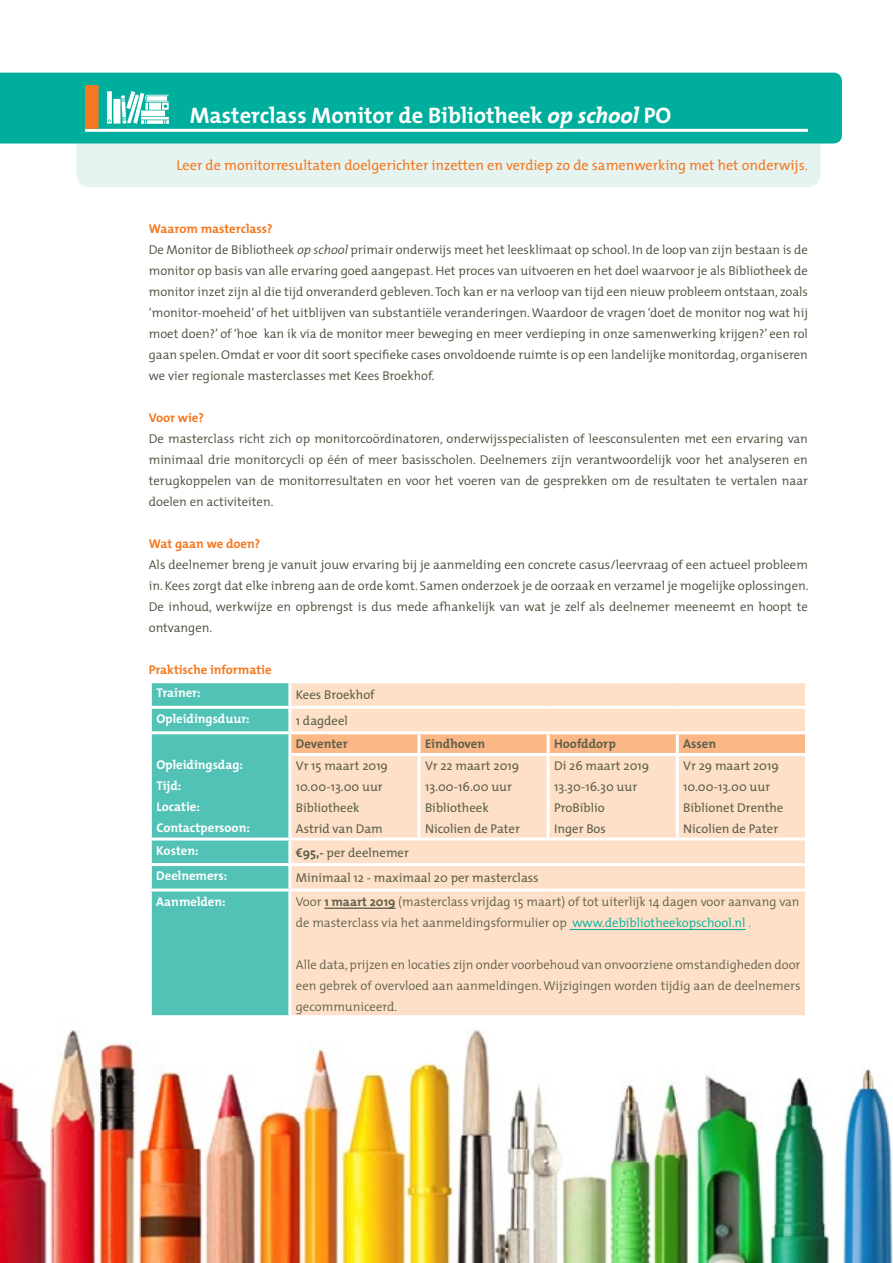
<style>
.page{position:relative;width:893px;height:1263px;background:#fff}
.page>*{position:absolute;margin:0;border:0;box-sizing:border-box;transform-origin:0 0}
.t1{font:700 22.5px "The Mix";color:#fff}
.t2{font:14.25px "The Mix";color:#f47920}
.t3{font:300 12.75px/21px "The Mix";color:#494a38;text-align:justify}
.t4{font:300 12.75px/21px "The Mix";color:#5f604b}
.t5{font:12.75px/21px "The Mix";color:#5f604b}
.t6{font:700 12.75px/21px "The Mix";color:#fff}
.t7{font:700 12.75px "The Mix";color:#f47920}
.t8{font:700 12.75px "The Mix";color:#5f604b}
.s1{font-family:"The Mix Office";font-style:italic}
.s2{font-family:"The Mix Office"}
.s3{font-weight:700;color:#f47920}
.s4{font-style:italic}
.s5{font-weight:700}
.s6{color:#00ae9e}
</style>
<div class="page">
<div style="left:77px;top:132px;width:744px;height:55px;background:#e6f4f1;border-radius:13px"></div>
<div style="left:0;top:73px;width:842px;height:71px;background:#00ae9e"></div>
<hr style="left:85px;top:129px;width:723px;height:3px;background:#fff">
<div style="left:85px;top:85px;width:14px;height:44px;background:#f47920"></div>
<svg style="left:107px;top:91px;width:5px;height:33px"></svg>
<div style="left:113px;top:99px;width:7px;height:25px;background:#fff"></div>
<svg style="left:121px;top:91px;width:48px;height:33px"></svg>
<div style="left:152px;top:683px;width:136px;height:332px;background:#52c2b7"></div>
<div style="left:291px;top:683px;width:514px;height:332px;background:#fee0c8"></div>
<svg style="left:291px;top:734px;width:514px;height:19px"></svg>
<hr style="left:290px;top:731px;width:129px;height:3px;background:#fff">
<hr style="left:288px;top:753px;width:131px;height:3px;background:#fff">
<hr style="left:419px;top:731px;width:129px;height:3px;background:#fff">
<hr style="left:418px;top:734px;width:3px;height:19px;background:#fff">
<hr style="left:419px;top:753px;width:129px;height:3px;background:#fff">
<hr style="left:548px;top:731px;width:129px;height:3px;background:#fff">
<hr style="left:547px;top:734px;width:3px;height:19px;background:#fff">
<hr style="left:548px;top:753px;width:129px;height:3px;background:#fff">
<hr style="left:677px;top:731px;width:131px;height:3px;background:#fff">
<hr style="left:676px;top:734px;width:3px;height:19px;background:#fff">
<hr style="left:677px;top:753px;width:131px;height:3px;background:#fff">
<hr style="left:149px;top:706px;width:141px;height:3px;background:#fff">
<hr style="left:290px;top:706px;width:129px;height:3px;background:#fff">
<hr style="left:419px;top:706px;width:129px;height:3px;background:#fff">
<hr style="left:548px;top:706px;width:129px;height:3px;background:#fff">
<hr style="left:677px;top:706px;width:131px;height:3px;background:#fff">
<hr style="left:149px;top:731px;width:141px;height:3px;background:#fff">
<hr style="left:149px;top:837px;width:141px;height:3px;background:#fff">
<hr style="left:149px;top:863px;width:141px;height:3px;background:#fff">
<hr style="left:149px;top:888px;width:141px;height:3px;background:#fff">
<hr style="left:418px;top:756px;width:3px;height:81px;background:#fff">
<hr style="left:547px;top:756px;width:3px;height:81px;background:#fff">
<hr style="left:676px;top:756px;width:3px;height:81px;background:#fff">
<hr style="left:290px;top:837px;width:129px;height:3px;background:#fff">
<hr style="left:419px;top:837px;width:129px;height:3px;background:#fff">
<hr style="left:548px;top:837px;width:129px;height:3px;background:#fff">
<hr style="left:677px;top:837px;width:131px;height:3px;background:#fff">
<hr style="left:290px;top:863px;width:129px;height:3px;background:#fff">
<hr style="left:419px;top:863px;width:129px;height:3px;background:#fff">
<hr style="left:548px;top:863px;width:129px;height:3px;background:#fff">
<hr style="left:677px;top:863px;width:131px;height:3px;background:#fff">
<hr style="left:290px;top:888px;width:129px;height:3px;background:#fff">
<hr style="left:419px;top:888px;width:129px;height:3px;background:#fff">
<hr style="left:548px;top:888px;width:129px;height:3px;background:#fff">
<hr style="left:677px;top:888px;width:131px;height:3px;background:#fff">
<hr style="left:324px;top:907px;width:71px;height:2px;background:#5f604b">
<hr style="left:570px;top:929px;width:176px;height:1px;background:#00ae9e">
<img style="left:0;top:1030px;width:893px;height:233px">
<h1 class="t1" style="left:190px;top:101px;width:483px">Masterclass Monitor de Bibliotheek <span class="s1">op school</span> PO</h1>
<p class="t2" style="left:177px;top:156px;width:633px">Leer de monitorresultaten doelgerichter inzetten en verdiep zo de samenwerking met het onderwijs<span class="s2">.</span></p>
<p class="t3" style="left:149px;top:218px;width:661px;text-align:left"><span class="s3">Waarom masterclass?<br></span>De Monitor de Bibliotheek <span class="s4">op school</span> primair onderwijs meet het leesklimaat op school. In de loop van zijn bestaan is de monitor op basis van alle ervaring goed aangepast. Het proces van uitvoeren en het doel waarvoor je als Bibliotheek de monitor inzet zijn al die tijd onveranderd gebleven. Toch kan er na verloop van tijd een nieuw probleem ontstaan, zoals ‘monitor-moeheid’ of het uitblijven van substantiële veranderingen. Waardoor de vragen ‘doet de monitor nog wat hij moet doen?’ of ‘hoe kan ik via de monitor meer beweging en meer verdieping in onze samenwerking krijgen?’ een rol gaan spelen. Omdat er voor dit soort specifieke cases onvoldoende ruimte is op een landelijke monitordag, organiseren we vier regionale masterclasses met Kees Broekhof.</p>
<p class="t7" style="left:149px;top:410px;width:57px">Voor wie?</p>
<p class="t3" style="left:149px;top:428px;width:661px">De masterclass richt zich op monitorcoördinatoren, onderwijsspecialisten of leesconsulenten met een ervaring van minimaal drie monitorcycli op één of meer basisscholen. Deelnemers zijn verantwoordelijk voor het analyseren en terugkoppelen van de monitorresultaten en voor het voeren van de gesprekken om de resultaten te vertalen naar doelen en activiteiten.</p>
<p class="t7" style="left:149px;top:536px;width:113px">Wat gaan we doen?</p>
<p class="t3" style="left:149px;top:554px;width:661px">Als deelnemer breng je vanuit jouw ervaring bij je aanmelding een concrete casus/leervraag of een actueel probleem in. Kees zorgt dat elke inbreng aan de orde komt. Samen onderzoek je de oorzaak en verzamel je mogelijke oplossingen.<br>De inhoud, werkwijze en opbrengst is dus mede afhankelijk van wat je zelf als deelnemer meeneemt en hoopt te ontvangen.</p>
<p class="t7" style="left:149px;top:662px;width:124px">Praktische informatie</p>
<p class="t6" style="left:156px;top:683px;width:46px">Trainer:</p>
<p class="t5" style="left:296px;top:685px;width:80px">Kees Broekhof</p>
<p class="t6" style="left:156px;top:708px;width:95px">Opleidingsduur:</p>
<p class="t5" style="left:296px;top:710px;width:54px">1 dagdeel</p>
<p class="t6" style="left:156px;top:755px;width:95px">Opleidingsdag:<br>Tijd:<br>Locatie:<br>Contactpersoon:</p>
<p class="t8" style="left:296px;top:736px;width:53px">Deventer</p>
<p class="t8" style="left:425px;top:736px;width:62px">Eindhoven</p>
<p class="t8" style="left:554px;top:736px;width:63px">Hoofddorp</p>
<p class="t8" style="left:683px;top:736px;width:34px">Assen</p>
<p class="t5" style="left:296px;top:755px;width:94px">Vr 15 maart 2019<br>10.00-13.00 uur<br>Bibliotheek<br>Astrid van Dam</p>
<p class="t5" style="left:425px;top:755px;width:96px">Vr 22 maart 2019<br>13.00-16.00 uur<br>Bibliotheek<br>Nicolien de Pater</p>
<p class="t5" style="left:554px;top:755px;width:97px">Di 26 maart 2019<br>13.30-16.30 uur<br>ProBiblio<br>Inger Bos</p>
<p class="t5" style="left:683px;top:755px;width:102px">Vr 29 maart 2019<br>10.00-13.00 uur<br>Biblionet Drenthe<br>Nicolien de Pater</p>
<p class="t6" style="left:156px;top:840px;width:44px">Kosten:</p>
<p class="t5" style="left:296px;top:842px;width:115px"><span class="s5">€95,-</span> per deelnemer</p>
<p class="t6" style="left:156px;top:865px;width:73px">Deelnemers:</p>
<p class="t5" style="left:296px;top:867px;width:244px">Minimaal 12 - maximaal 20 per masterclass</p>
<p class="t6" style="left:156px;top:891px;width:71px">Aanmelden:</p>
<p class="t4" style="left:296px;top:891px;width:505px">Voor <span class="s5">1 maart 2019</span> (masterclass vrijdag 15 maart) of tot uiterlijk 14 dagen voor aanvang van de masterclass via het aanmeldingsformulier op <span class="s6">www.debibliotheekopschool.nl .</span></p>
<p class="t4" style="left:296px;top:954px;width:506px;text-align:justify">Alle data, prijzen en locaties zijn onder voorbehoud van onvoorziene omstandigheden door een gebrek of overvloed aan aanmeldingen. Wijzigingen worden tijdig aan de deelnemers gecommuniceerd.</p>
</div>
